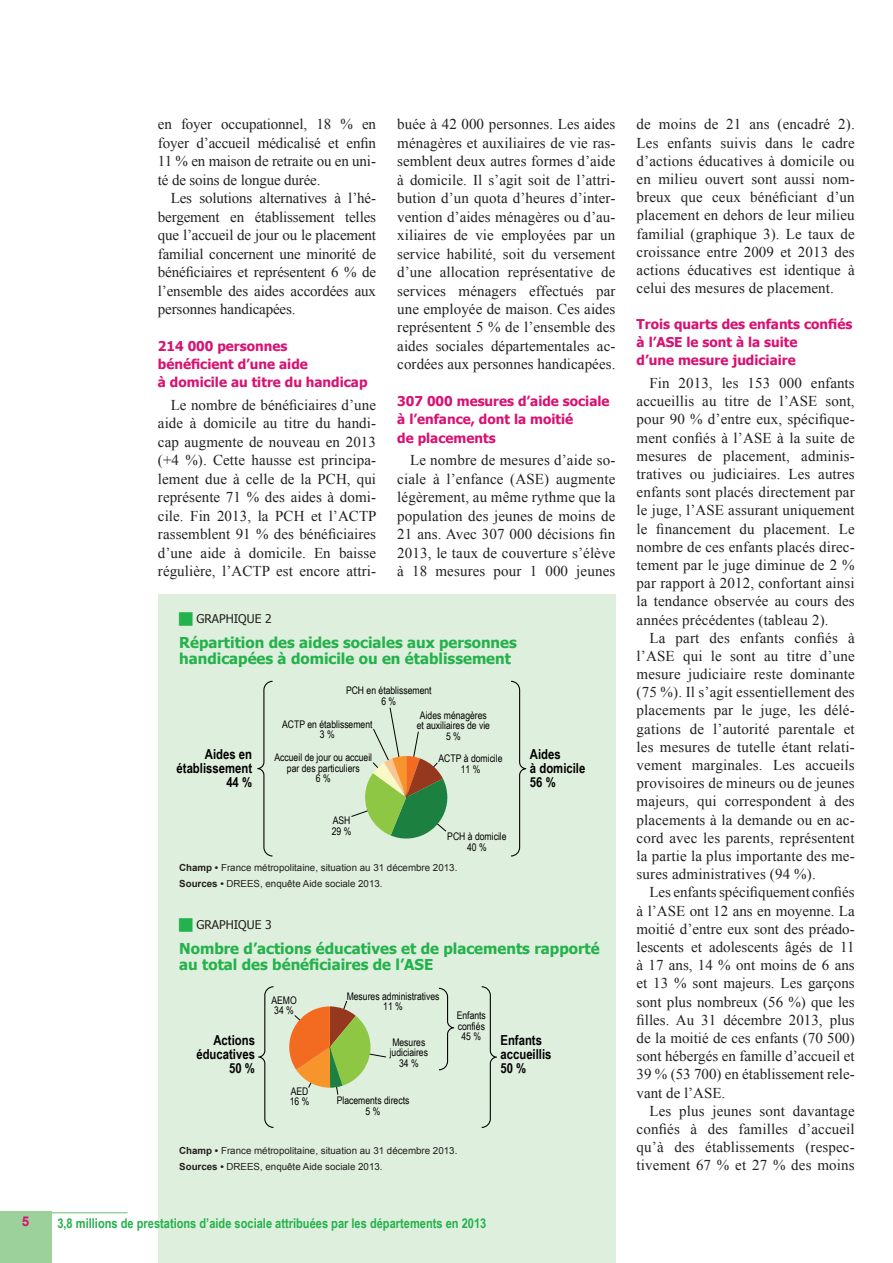
<style>
.page{position:relative;width:893px;height:1263px;background:#fff}
.page>*{position:absolute;margin:0;border:0;box-sizing:border-box;transform-origin:0 0}
.t1{font:15px/18.1px "Times New Roman";letter-spacing:.005em;color:#231f20;text-align:justify}
.t2{font:700 15px/16.5px "Tahoma";color:#23b24b}
.t3{font:700 13.8px/13.8px "Arial Narrow";color:#000}
.t4{font:700 13.5px/18.3px "Tahoma";color:#d81273}
.t5{font:700 13.5px "Arial Narrow";color:#23b24b}
.t6{font:700 13.5px "Arial";color:#d81273}
.t7{font:12px "Tahoma";color:#231f20}
.t8{font:10.5px/10.5px "Arial Narrow";color:#000;text-align:center}
.t9{font:9.75px/16.2px "Arial";color:#231f20}
.s1{font-weight:700}
</style>
<div class="page">
<div style="left:158px;top:594px;width:457px;height:669px;background:#dfefdd"></div>
<div style="left:0;top:1212px;width:51px;height:51px;background:#9cd19c"></div>
<hr style="left:43px;top:1212px;width:85px;height:1px;background:#9cd19c">
<svg style="left:289px;top:1001px;width:97px;height:94px"></svg>
<svg style="left:439px;top:988px;width:15px;height:82px"></svg>
<svg style="left:258px;top:986px;width:15px;height:142px"></svg>
<svg style="left:482px;top:986px;width:15px;height:142px"></svg>
<svg style="left:351px;top:707px;width:97px;height:132px"></svg>
<svg style="left:257px;top:681px;width:16px;height:175px"></svg>
<svg style="left:511px;top:681px;width:15px;height:175px"></svg>
<p class="t1" style="left:158px;top:115px;width:220px">en foyer occupationnel, 18 % en foyer d’accueil médicalisé et enfin 11 % en maison de retraite ou en uni&shy;té de soins de longue durée.</p>
<p class="t1" style="left:158px;top:189px;width:220px;text-indent:13px">Les solutions alternatives à l’hé&shy;bergement en établissement telles que l’accueil de jour ou le placement familial concernent une minorité de bénéficiaires et représentent 6 % de l’ensemble des aides accordées aux personnes handicapées.</p>
<p class="t4" style="left:158px;top:336px;width:211px">214 000 personnes<br>bénéficient d’une aide<br>à domicile au titre du handicap</p>
<p class="t1" style="left:158px;top:395px;width:220px;text-indent:13px">Le nombre de bénéficiaires d’une aide à domicile au titre du handi&shy;cap augmente de nouveau en 2013 (+4 %). Cette hausse est principa&shy;lement due à celle de la PCH, qui représente 71 % des aides à domi&shy;cile. Fin 2013, la PCH et l’ACTP rassemblent 91 % des bénéficiaires d’une aide à domicile. En baisse régulière, l’ACTP est encore attri-</p>
<p class="t1" style="left:397px;top:115px;width:220px">buée à 42 000 personnes. Les aides ménagères et auxiliaires de vie ras&shy;semblent deux autres formes d’aide à domicile. Il s’agit soit de l’attri&shy;bution d’un quota d’heures d’inter&shy;vention d’aides ménagères ou d’au&shy;xiliaires de vie employées par un service habilité, soit du versement d’une allocation représentative de services ménagers effectués par une employée de maison. Ces aides représentent 5 % de l’ensemble des aides sociales départementales ac&shy;cordées aux personnes handicapées.</p>
<p class="t4" style="left:397px;top:391px;width:214px">307 000 mesures d’aide sociale à l’enfance, dont la moitié<br>de placements</p>
<p class="t1" style="left:397px;top:451px;width:220px;text-indent:13px">Le nombre de mesures d’aide so&shy;ciale à l’enfance (ASE) augmente légèrement, au même rythme que la population des jeunes de moins de 21 ans. Avec 307 000 décisions fin 2013, le taux de couverture s’élève à 18 mesures pour 1 000 jeunes</p>
<p class="t7" style="left:196px;top:610px;width:77px">GRAPHIQUE 2</p>
<p class="t2" style="left:179px;top:633px;width:339px">Répartition des aides sociales aux personnes handicapées à domicile ou en établissement</p>
<p class="t8" style="left:346px;top:685px;width:87px">PCH en établissement<br>6 %</p>
<p class="t3" style="left:177px;top:746px;width:77px;text-align:right">Aides en établissement<br>44 %</p>
<p class="t8" style="left:282px;top:718px;width:92px">ACTP en établissement<br>3 %</p>
<p class="t8" style="left:274px;top:752px;width:99px">Accueil de jour ou accueil par des particuliers<br>6 %</p>
<p class="t8" style="left:332px;top:815px;width:21px;text-align:left">ASH<br>29 %</p>
<p class="t8" style="left:417px;top:709px;width:75px">Aides ménagères et auxiliaires de vie<br>5 %</p>
<p class="t8" style="left:438px;top:753px;width:66px">ACTP à domicile<br>11 %</p>
<p class="t8" style="left:447px;top:831px;width:61px">PCH à domicile<br>40 %</p>
<p class="t9" style="left:179px;top:860px;width:280px"><span class="s1">Champ •</span> France métropolitaine, situation au 31 décembre 2013.<br><span class="s1">Sources •</span> DREES, enquête Aide sociale 2013.</p>
<p class="t3" style="left:530px;top:746px;width:57px">Aides<br>à domicile<br>56 %</p>
<p class="t7" style="left:196px;top:916px;width:77px">GRAPHIQUE 3</p>
<p class="t2" style="left:179px;top:939px;width:422px">Nombre d’actions éducatives et de placements rapporté au total des bénéficiaires de l’ASE</p>
<p class="t3" style="left:196px;top:1033px;width:60px;text-align:right">Actions éducatives<br>50 %</p>
<p class="t8" style="left:271px;top:994px;width:27px;text-align:left">AEMO<br>34 %</p>
<p class="t8" style="left:290px;top:1085px;width:21px;text-align:left">AED<br>16 %</p>
<p class="t8" style="left:347px;top:990px;width:94px">Mesures administratives<br>11 %</p>
<p class="t8" style="left:390px;top:1036px;width:40px">Mesures judiciaires<br>34 %</p>
<p class="t8" style="left:337px;top:1095px;width:74px">Placements directs<br>5 %</p>
<p class="t8" style="left:457px;top:1010px;width:31px">Enfants confiés<br>45 %</p>
<p class="t9" style="left:179px;top:1142px;width:280px"><span class="s1">Champ •</span> France métropolitaine, situation au 31 décembre 2013.<br><span class="s1">Sources •</span> DREES, enquête Aide sociale 2013.</p>
<p class="t3" style="left:500px;top:1033px;width:52px">Enfants accueillis<br>50 %</p>
<p class="t6" style="left:22px;top:1212px;width:9px">5</p>
<p class="t5" style="left:57px;top:1213px;width:430px">3,8 millions de prestations d’aide sociale attribuées par les départements en 2013</p>
<p class="t1" style="left:637px;top:115px;width:220px">de moins de 21 ans (encadré 2).<br>Les enfants suivis dans le cadre d’actions éducatives à domicile ou en milieu ouvert sont aussi nom&shy;breux que ceux bénéficiant d’un placement en dehors de leur milieu familial (graphique 3). Le taux de croissance entre 2009 et 2013 des actions éducatives est identique à celui des mesures de placement.</p>
<p class="t4" style="left:637px;top:315px;width:217px">Trois quarts des enfants confiés à l’ASE le sont à la suite<br>d’une mesure judiciaire</p>
<p class="t1" style="left:637px;top:374px;width:220px;text-indent:13px">Fin 2013, les 153 000 enfants accueillis au titre de l’ASE sont, pour 90 % d’entre eux, spécifique&shy;ment confiés à l’ASE à la suite de mesures de placement, adminis&shy;tratives ou judiciaires. Les autres enfants sont placés directement par le juge, l’ASE assurant uniquement le financement du placement. Le nombre de ces enfants placés direc&shy;tement par le juge diminue de 2 % par rapport à 2012, confortant ainsi la tendance observée au cours des années précédentes (tableau 2).</p>
<p class="t1" style="left:637px;top:628px;width:220px;text-indent:13px">La part des enfants confiés à l’ASE qui le sont au titre d’une mesure judiciaire reste dominante (75 %). Il s’agit essentiellement des placements par le juge, les délé&shy;gations de l’autorité parentale et les mesures de tutelle étant relati&shy;vement marginales. Les accueils provisoires de mineurs ou de jeunes majeurs, qui correspondent à des placements à la demande ou en ac&shy;cord avec les parents, représentent la partie la plus importante des me&shy;sures administratives (94 %).</p>
<p class="t1" style="left:637px;top:883px;width:220px;text-indent:13px">Les enfants spécifiquement confiés à l’ASE ont 12 ans en moyenne. La moitié d’entre eux sont des préado&shy;lescents et adolescents âgés de 11 à 17 ans, 14 % ont moins de 6 ans et 13 % sont majeurs. Les garçons sont plus nombreux (56 %) que les filles. Au 31 décembre 2013, plus de la moitié de ces enfants (70 500) sont hébergés en famille d’accueil et 39 % (53 700) en établissement rele&shy;vant de l’ASE.</p>
<p class="t1" style="left:637px;top:1101px;width:220px;text-indent:13px">Les plus jeunes sont davantage confiés à des familles d’accueil qu’à des établissements (respec&shy;tivement 67 % et 27 % des moins</p>
</div>
